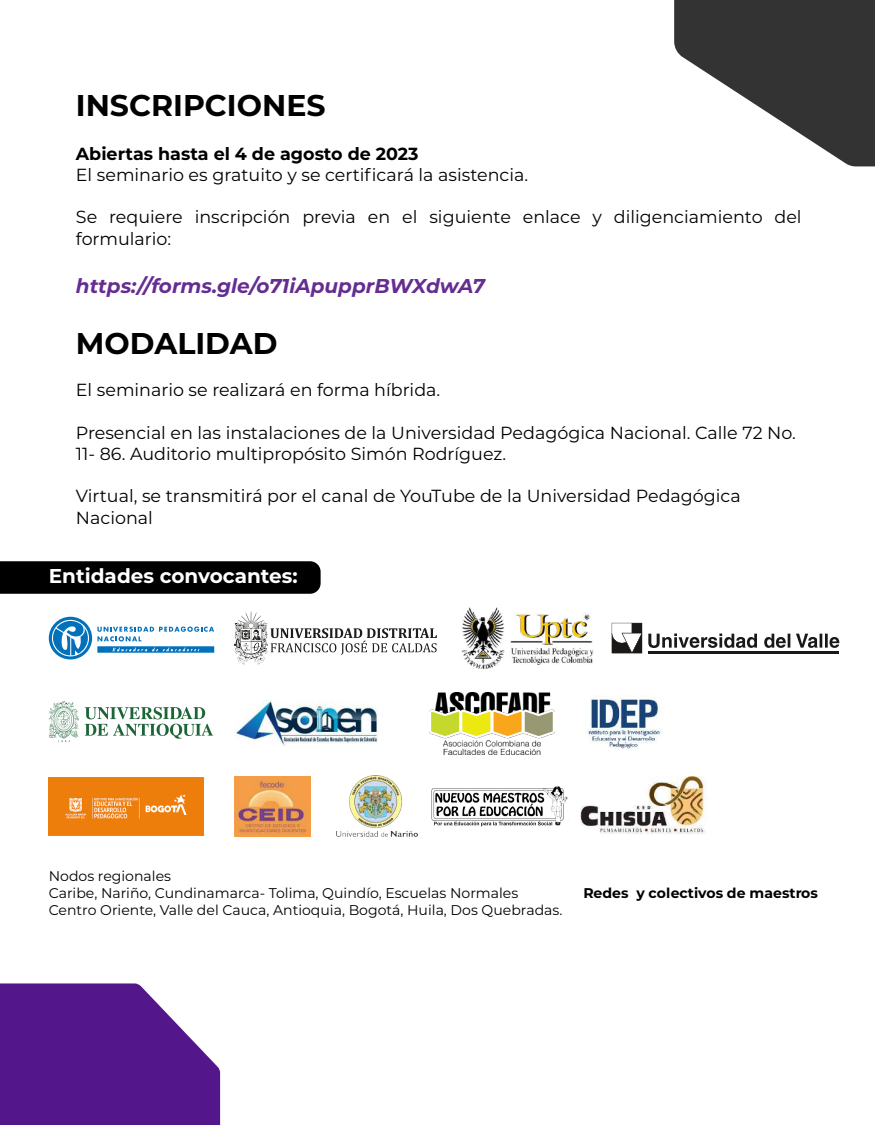
<style>
.page{position:relative;width:875px;height:1125px;background:#fff}
.page>*{position:absolute;margin:0;border:0;box-sizing:border-box;transform-origin:0 0}
.t1{font:700 30px "Montserrat";color:#000}
.t2{font:italic 700 20px "Montserrat";color:#662d91}
.t3{font:700 20px "Montserrat";color:#fff}
.t4{font:17.5px/21.2px "Montserrat";color:#000}
.t5{font:700 17.5px "Montserrat";color:#000}
.t6{font:14px/17px "Montserrat";color:#000}
.t7{font:700 14px "Montserrat";letter-spacing:.005em;color:#000}
</style>
<div class="page">
<div style="left:0;top:561px;width:321px;height:33px;background:#000"></div>
<svg style="left:0;top:983px;width:220px;height:142px;background:#663098"></svg>
<svg style="left:674px;top:0;width:201px;height:166px"></svg>
<svg style="left:49px;top:617px;width:165px;height:42px"></svg>
<img style="left:461px;top:607px;width:132px;height:62px">
<hr style="left:648px;top:651px;width:191px;height:2px;background:#1b1918">
<svg style="left:648px;top:634px;width:191px;height:14px"></svg>
<svg style="left:612px;top:623px;width:30px;height:30px"></svg>
<svg style="left:234px;top:612px;width:203px;height:53px"></svg>
<svg style="left:85px;top:707px;width:128px;height:32px"></svg>
<svg style="left:49px;top:701px;width:30px;height:41px"></svg>
<img style="left:234px;top:700px;width:144px;height:47px">
<img style="left:430px;top:692px;width:124px;height:63px">
<img style="left:587px;top:695px;width:74px;height:54px">
<img style="left:580px;top:776px;width:126px;height:59px">
<img style="left:431px;top:786px;width:137px;height:41px">
<img style="left:49px;top:777px;width:155px;height:59px">
<img style="left:234px;top:776px;width:77px;height:60px">
<img style="left:337px;top:776px;width:80px;height:61px">
<h1 class="t1" style="left:76px;top:84px;width:251px">INSCRIPCIONES</h1>
<p class="t5" style="left:76px;top:141px;width:344px">Abiertas hasta el 4 de agosto de 2023</p>
<p class="t4" style="left:76px;top:163px;width:454px">El seminario es gratuito y se certificará la asistencia.</p>
<p class="t4" style="left:76px;top:206px;width:727px">Se requiere inscripción previa en el siguiente enlace y diligenciamiento del formulario:</p>
<p class="t2" style="left:76px;top:272px;width:410px">https://forms.gle/o71iApupprBWXdwA7</p>
<h1 class="t1" style="left:76px;top:321px;width:203px">MODALIDAD</h1>
<p class="t4" style="left:76px;top:379px;width:366px">El seminario se realizará en forma híbrida.</p>
<p class="t4" style="left:76px;top:421px;width:722px">Presencial en las instalaciones de la Universidad Pedagógica Nacional. Calle 72 No.<br>11- 86. Auditorio multipropósito Simón Rodríguez.</p>
<p class="t4" style="left:76px;top:485px;width:666px">Virtual, se transmitirá por el canal de YouTube de la Universidad Pedagógica<br>Nacional</p>
<p class="t3" style="left:49px;top:562px;width:250px">Entidades convocantes:</p>
<p class="t6" style="left:49px;top:867px;width:515px">Nodos regionales<br>Caribe, Nariño, Cundinamarca- Tolima, Quindío, Escuelas Normales<br>Centro Oriente, Valle del Cauca, Antioquia, Bogotá, Huila, Dos Quebradas.</p>
<p class="t7" style="left:583px;top:883px;width:236px">Redes y colectivos de maestros</p>
</div>
